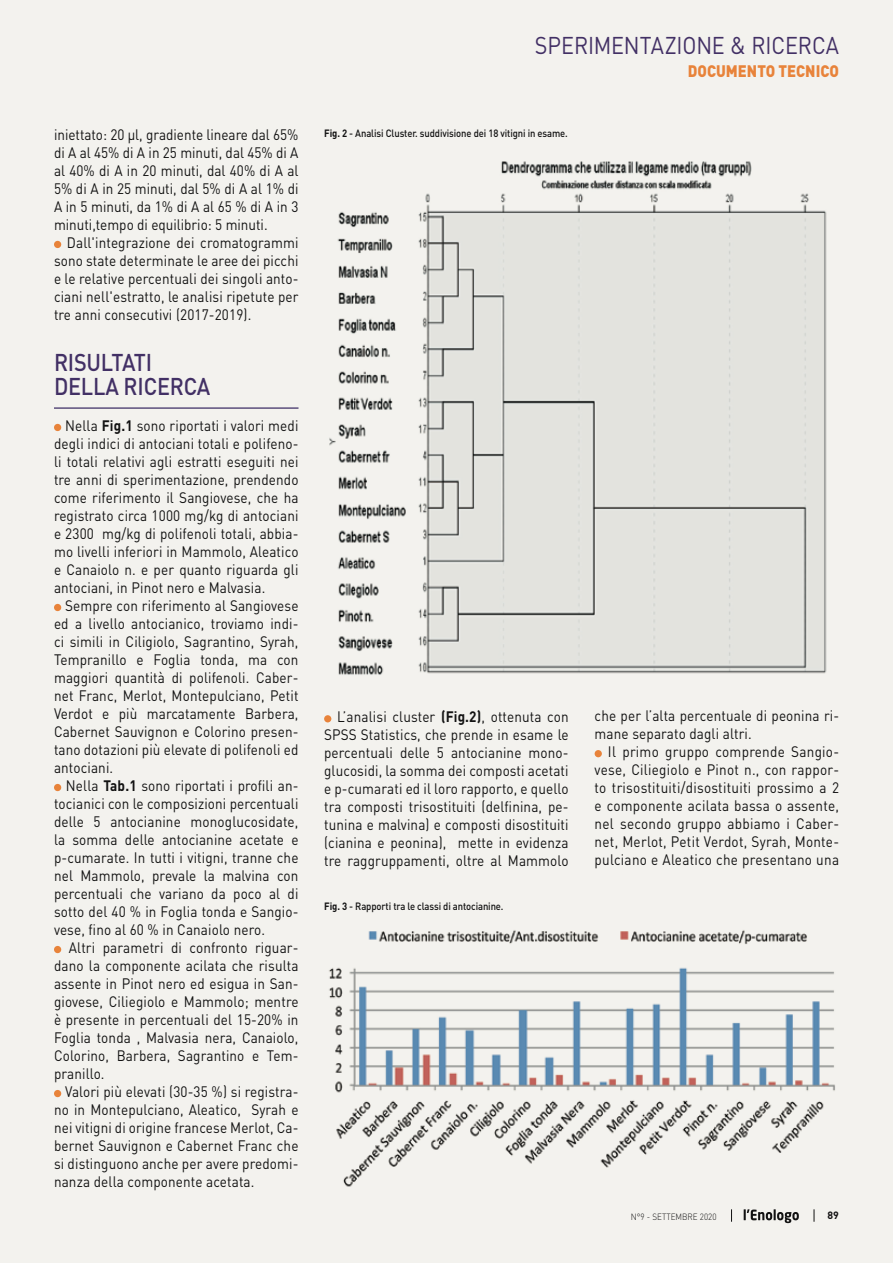
<style>
.page{position:relative;width:893px;height:1263px;background:#f3f2ee}
.page>*{position:absolute;margin:0;border:0;box-sizing:border-box;transform-origin:0 0}
.t1{font:24px "DIN";letter-spacing:-.005em;color:#423065;scale:.9 1}
.t2{font:500 24px/24px "DIN";letter-spacing:-.01em;color:#423065;scale:.9 1}
.t3{font:900 16.5px "DIN";color:#e8833a;scale:.9 1}
.t4{font:15px/18px "DIN";letter-spacing:.01em;color:#121212;text-align:justify;scale:.9 1}
.t5{font:500 10.5px "DIN";letter-spacing:-.01em;color:#121212;scale:.9 1}
.t6{font:700 10.5px "DIN";color:#121212}
.t7{font:300 9px "DIN";color:#121212;scale:.9 1}
.s1{font-weight:700}
</style>
<div class="page">
<svg style="left:744px;top:1209px;width:55px;height:14px"></svg>
<svg style="left:814px;top:1209px;width:1px;height:13px"></svg>
<svg style="left:731px;top:1209px;width:1px;height:13px"></svg>
<img style="left:329px;top:161px;width:498px;height:514px">
<div style="left:54px;top:241px;width:7px;height:7px;background:#e8833a;border-radius:50%"></div>
<hr style="left:54px;top:407px;width:244px;height:2px;background:#5b4e7c">
<div style="left:54px;top:424px;width:7px;height:7px;background:#e8833a;border-radius:50%"></div>
<div style="left:54px;top:604px;width:7px;height:7px;background:#e8833a;border-radius:50%"></div>
<div style="left:54px;top:784px;width:7px;height:7px;background:#e8833a;border-radius:50%"></div>
<div style="left:54px;top:946px;width:7px;height:7px;background:#e8833a;border-radius:50%"></div>
<div style="left:54px;top:1090px;width:7px;height:7px;background:#e8833a;border-radius:50%"></div>
<div style="left:324px;top:715px;width:7px;height:7px;background:#e8833a;border-radius:50%"></div>
<div style="left:595px;top:750px;width:7px;height:7px;background:#e8833a;border-radius:50%"></div>
<img style="left:329px;top:930px;width:506px;height:257px">
<p class="t4" style="left:54px;top:125px;width:273px">iniettato: 20 μ l, gradiente lineare dal 65% di A al 45% di A in 25 minuti, dal 45% di A al 40% di A in 20 minuti, dal 40% di A al 5% di A in 25 minuti, dal 5% di A al 1% di A in 5 minuti, da 1% di A al 65 % di A in 3 minuti,tempo di equilibrio: 5 minuti.</p>
<p class="t4" style="left:54px;top:233px;width:273px;text-indent:13px">Dall'integrazione dei cromatogrammi sono state determinate le aree dei picchi e le relative percentuali dei singoli anto&shy;ciani nell'estratto, le analisi ripetute per tre anni consecutivi (2017-2019).</p>
<h1 class="t2" style="left:54px;top:350px;width:175px">RISULTATI<br>DELLA RICERCA</h1>
<p class="t4" style="left:54px;top:416px;width:273px;text-indent:11px">Nella <span class="s1">Fig.1</span> sono riportati i valori medi degli indici di antociani totali e polifeno&shy;li totali relativi agli estratti eseguiti nei tre anni di sperimentazione, prendendo come riferimento il Sangiovese, che ha registrato circa 1000 mg/kg di antociani e 2300 mg/kg di polifenoli totali, abbia&shy;mo livelli inferiori in Mammolo, Aleatico e Canaiolo n. e per quanto riguarda gli antociani, in Pinot nero e Malvasia.</p>
<p class="t4" style="left:54px;top:596px;width:273px;text-indent:11px">Sempre con riferimento al Sangiovese ed a livello antocianico, troviamo indi&shy;ci simili in Ciligiolo, Sagrantino, Syrah, Tempranillo e Foglia tonda, ma con maggiori quantità di polifenoli. Caber&shy;net Franc, Merlot, Montepulciano, Petit Verdot e più marcatamente Barbera, Cabernet Sauvignon e Colorino presen&shy;tano dotazioni più elevate di polifenoli ed antociani.</p>
<p class="t4" style="left:54px;top:776px;width:273px;text-indent:12px">Nella <span class="s1">Tab.1</span> sono riportati i profili an&shy;tocianici con le composizioni percentuali delle 5 antocianine monoglucosidate, la somma delle antocianine acetate e p-cumarate. In tutti i vitigni, tranne che nel Mammolo, prevale la malvina con percentuali che variano da poco al di sotto del 40 % in Foglia tonda e Sangio&shy;vese, fino al 60 % in Canaiolo nero.</p>
<p class="t4" style="left:54px;top:938px;width:273px;text-indent:15px">Altri parametri di confronto riguar&shy;dano la componente acilata che risulta assente in Pinot nero ed esigua in San&shy;giovese, Ciliegiolo e Mammolo; mentre è presente in percentuali del 15-20% in Foglia tonda , Malvasia nera, Canaiolo, Colorino, Barbera, Sagrantino e Tem&shy;pranillo.</p>
<p class="t4" style="left:54px;top:1082px;width:273px;text-indent:11px">Valori più elevati (30-35 %) si registra&shy;no in Montepulciano, Aleatico, Syrah e nei vitigni di origine francese Merlot, Ca&shy;bernet Sauvignon e Cabernet Franc che si distinguono anche per avere predomi&shy;nanza della componente acetata.</p>
<h1 class="t1" style="left:535px;top:30px;width:340px">SPERIMENTAZIONE &amp; RICERCA</h1>
<p class="t3" style="left:688px;top:60px;width:169px">DOCUMENTO TECNICO</p>
<p class="t5" style="left:324px;top:126px;width:272px"><span class="s1">Fig. 2</span> - Analisi Cluster. suddivisione dei 18 vitigni in esame.</p>
<p class="t4" style="left:324px;top:708px;width:273px;text-indent:13px">L’analisi cluster <span class="s1">(Fig.2)</span>, ottenuta con SPSS Statistics, che prende in esame le percentuali delle 5 antocianine mono&shy;glucosidi, la somma dei composti acetati e p-cumarati ed il loro rapporto, e quello tra composti trisostituiti (delfinina, pe&shy;tunina e malvina) e composti disostituiti (cianina e peonina), mette in evidenza tre raggruppamenti, oltre al Mammolo</p>
<p class="t4" style="left:595px;top:707px;width:273px">che per l’alta percentuale di peonina ri&shy;mane separato dagli altri.</p>
<p class="t4" style="left:595px;top:743px;width:273px;text-indent:13px">Il primo gruppo comprende Sangio&shy;vese, Ciliegiolo e Pinot n., con rappor&shy;to trisostituiti/disostituiti prossimo a 2 e componente acilata bassa o assente, nel secondo gruppo abbiamo i Caber&shy;net, Merlot, Petit Verdot, Syrah, Monte&shy;pulciano e Aleatico che presentano una</p>
<p class="t5" style="left:324px;top:899px;width:201px"><span class="s1">Fig. 3</span> - Rapporti tra le classi di antocianine.</p>
<p class="t7" style="left:631px;top:1211px;width:97px">N°9 - SETTEMBRE 2020</p>
<p class="t6" style="left:828px;top:1208px;width:13px">89</p>
</div>
